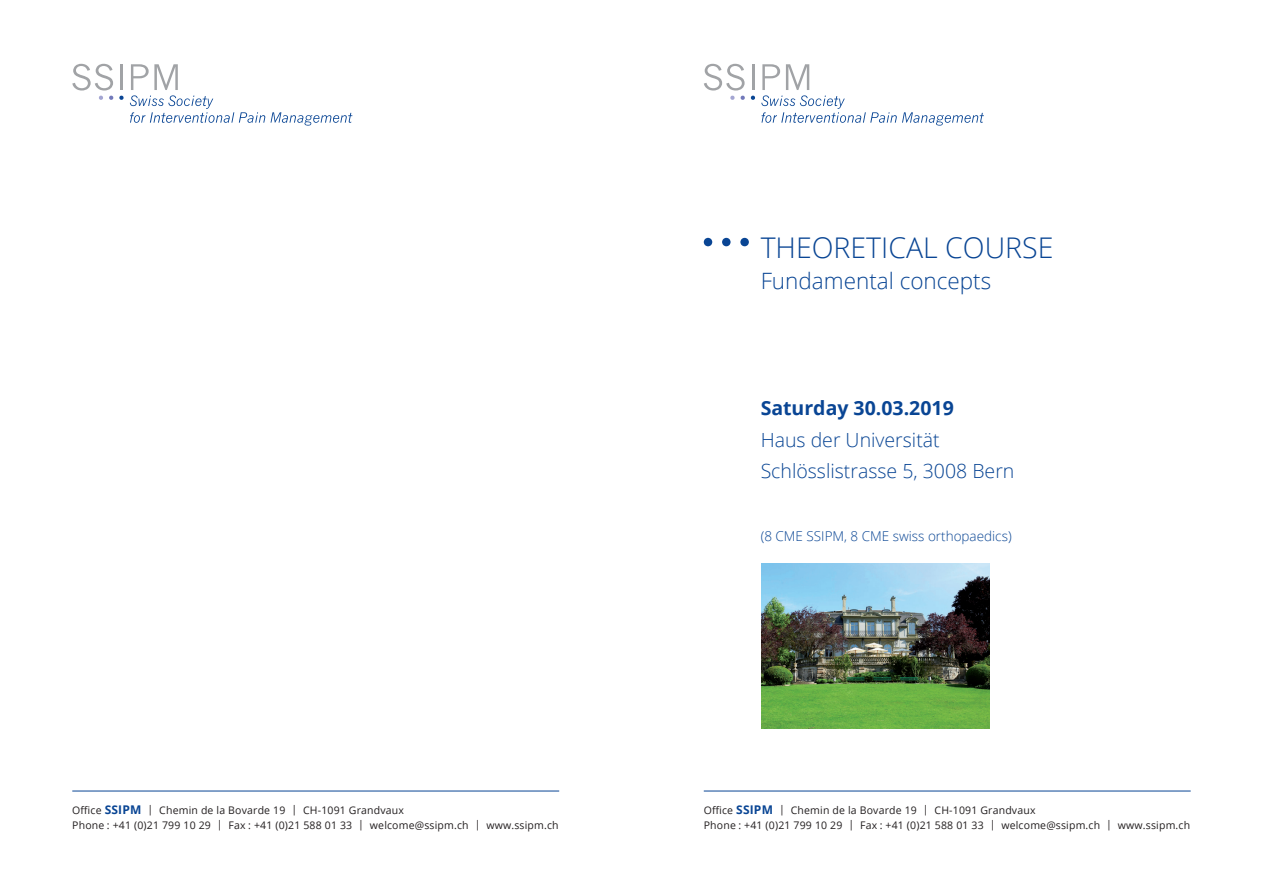
<style>
.page{position:relative;width:1263px;height:893px;background:#fff}
.page>*{position:absolute;margin:0;border:0;box-sizing:border-box;transform-origin:0 0}
.t1{font:300 28.5px "Open Sans";color:#094594}
.t2{font:300 22.5px "Open Sans";color:#094594}
.t3{font:300 19.5px/31.5px "Open Sans";color:#094594}
.t4{font:700 19.5px "Open Sans";color:#094594}
.t5{font:300 13.5px "Open Sans";color:#094594}
.t6{font:10.5px/15px "Open Sans";letter-spacing:.015em;color:#231f20}
.s1{font-weight:700;font-size:12px;color:#094594}
</style>
<div class="page">
<svg style="left:119px;top:96px;width:5px;height:4px"></svg>
<svg style="left:271px;top:112px;width:81px;height:14px"></svg>
<svg style="left:72px;top:64px;width:41px;height:36px"></svg>
<hr style="left:120px;top:64px;width:3px;height:26px;background:#a1a3a6">
<svg style="left:130px;top:64px;width:135px;height:59px"></svg>
<svg style="left:751px;top:96px;width:4px;height:4px"></svg>
<svg style="left:704px;top:64px;width:41px;height:36px"></svg>
<hr style="left:752px;top:64px;width:2px;height:26px;background:#a1a3a6">
<svg style="left:761px;top:64px;width:223px;height:62px"></svg>
<hr style="left:72px;top:791px;width:487px;height:1px;background:#094594">
<hr style="left:704px;top:791px;width:487px;height:1px;background:#094594">
<img style="left:762px;top:563px;width:227px;height:165px">
<svg style="left:704px;top:238px;width:8px;height:8px"></svg>
<svg style="left:722px;top:238px;width:8px;height:8px"></svg>
<svg style="left:740px;top:238px;width:9px;height:8px"></svg>
<h1 class="t1" style="left:761px;top:228px;width:294px">THEORETICAL COURSE</h1>
<h2 class="t2" style="left:761px;top:266px;width:232px">Fundamental concepts</h2>
<h3 class="t4" style="left:761px;top:394px;width:195px">Saturday 30.03.2019</h3>
<h3 class="t3" style="left:761px;top:423px;width:255px">Haus der Universität<br>Schlösslistrasse 5, 3008 Bern</h3>
<p class="t5" style="left:761px;top:527px;width:252px">(8 CME SSIPM, 8 CME swiss orthopaedics)</p>
<p class="t6" style="left:72px;top:803px;width:488px">Office <span class="s1">SSIPM</span> | Chemin de la Bovarde 19 | CH-1091 Grandvaux<br>Phone : +41 (0)21 799 10 29 | Fax : +41 (0)21 588 01 33 | welcome@ssipm.ch | www.ssipm.ch</p>
<p class="t6" style="left:704px;top:803px;width:488px">Office <span class="s1">SSIPM</span> | Chemin de la Bovarde 19 | CH-1091 Grandvaux<br>Phone : +41 (0)21 799 10 29 | Fax : +41 (0)21 588 01 33 | welcome@ssipm.ch | www.ssipm.ch</p>
</div>
